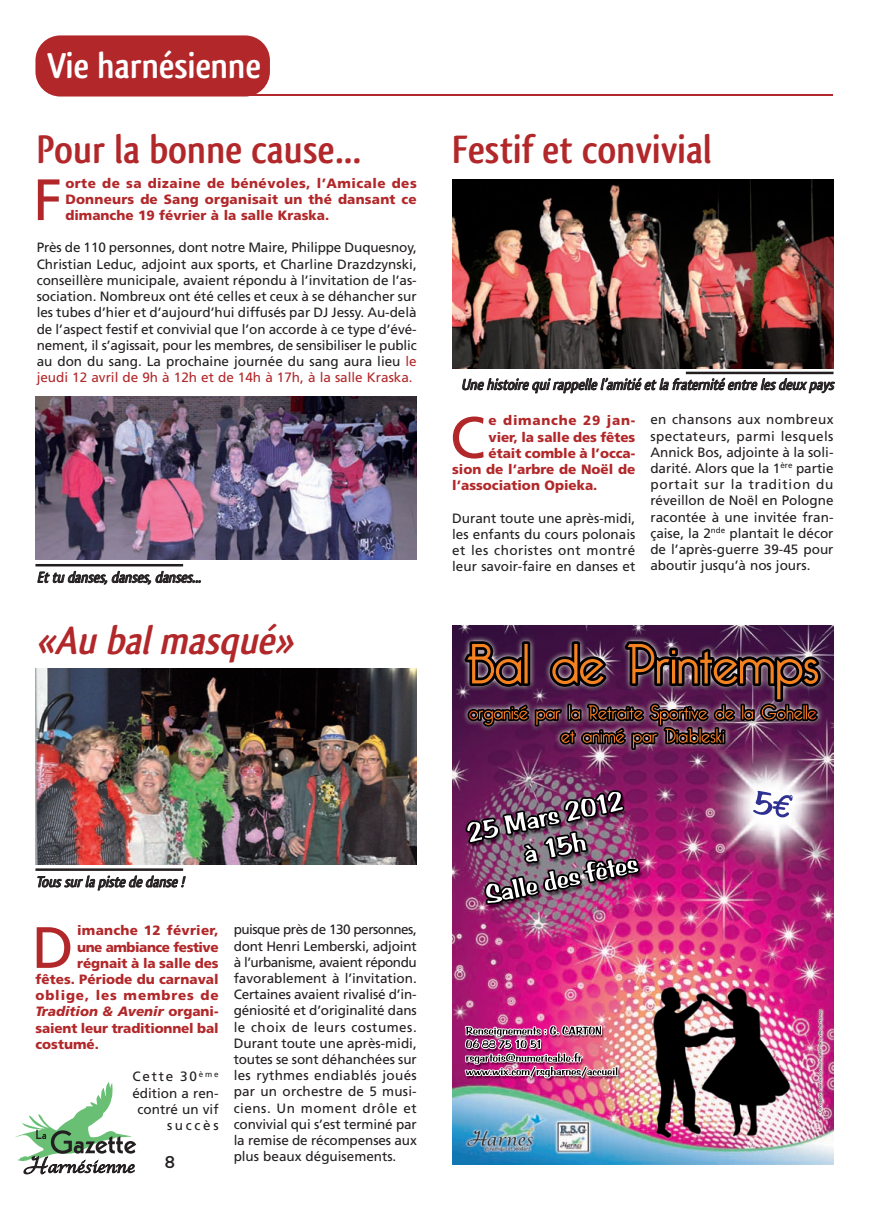
<style>
.page{position:relative;width:869px;height:1205px;background:#fff}
.page>*{position:absolute;margin:0;border:0;box-sizing:border-box;transform-origin:0 0}
.t1{font:58.25px "Frutiger";color:#b2282a}
.t2{font:700 41.25px "Qlassik";color:#b2282a}
.t3{font:italic 700 41.25px "Qlassik";color:#b2282a}
.t4{font:700 37.5px "Qlassik";color:#fff}
.t5{font:17.5px "Gill Sans";color:#231f20;scale:1.16 1}
.t6{font:italic 500 15.62px "Qlassik";color:#231f20}
.t7{font:13.5px/16.2px "Frutiger";color:#231f20;text-align:justify}
.t8{font:900 13.5px/16.2px "Frutiger";color:#b2282a;text-align:justify}
.t9{font:italic 900 13.5px "Frutiger";color:#b2282a}
.t10{font:900 13.5px "Frutiger";letter-spacing:.065em;color:#b2282a}
.t11{font:900 13.5px "Frutiger";letter-spacing:-.035em;color:#b2282a}
.t12{font:900 13.5px "Frutiger";letter-spacing:.02em;color:#b2282a}
.t13{font:900 13.5px "Frutiger";letter-spacing:.055em;color:#b2282a}
.s1{color:#b2282a}
.s2{font-style:normal}
</style>
<div class="page">
<div style="left:35px;top:35px;width:235px;height:62px;background:#b2282a;border-radius:25px"></div>
<hr style="left:204px;top:95px;width:627px;height:1px;background:#b2282a">
<img style="left:36px;top:669px;width:380px;height:196px">
<img style="left:452px;top:179px;width:381px;height:190px">
<hr style="left:685px;top:372px;width:148px;height:2px;background:#231f20">
<img style="left:35px;top:397px;width:381px;height:163px">
<hr style="left:35px;top:564px;width:148px;height:2px;background:#231f20">
<hr style="left:35px;top:868px;width:148px;height:3px;background:#231f20">
<svg style="left:15px;top:1082px;width:121px;height:92px"></svg>
<img style="left:452px;top:626px;width:380px;height:538px">
<img style="left:484px;top:876px;width:55px;height:29px">
<img style="left:467px;top:818px;width:58px;height:24px">
<img style="left:624px;top:641px;width:176px;height:61px">
<img style="left:467px;top:644px;width:303px;height:40px">
<img style="left:631px;top:727px;width:78px;height:23px">
<img style="left:469px;top:706px;width:84px;height:19px">
<img style="left:817px;top:1092px;width:5px;height:20px">
<img style="left:818px;top:1094px;width:3px;height:18px">
<img style="left:752px;top:791px;width:40px;height:26px">
<img style="left:535px;top:1066px;width:49px;height:12px">
<img style="left:465px;top:1027px;width:23px;height:7px">
<h3 class="t4" style="left:47px;top:44px;width:215px">Vie harnésienne</h3>
<h2 class="t2" style="left:37px;top:126px;width:326px">Pour la bonne cause…</h2>
<h1 class="t1" style="left:33px;top:176px;width:31px">F</h1>
<p class="t8" style="left:65px;top:176px;width:353px">orte de sa dizaine de bénévoles, l’Amicale des Donneurs de Sang organisait un thé dansant ce dimanche 19 février à la salle Kraska.</p>
<p class="t7" style="left:37px;top:241px;width:381px">Près de 110 personnes, dont notre Maire, Philippe Duquesnoy, Christian Leduc, adjoint aux sports, et Charline Drazdzynski, conseillère municipale, avaient répondu à l’invitation de l’as&shy;sociation. Nombreux ont été celles et ceux à se déhancher sur les tubes d’hier et d’aujourd’hui diffusés par DJ Jessy. Au-delà de l’aspect festif et convivial que l’on accorde à ce type d’évé&shy;nement, il s’agissait, pour les membres, de sensibiliser le public au don du sang. La prochaine journée du sang aura lieu <span class="s1">le jeudi 12 avril de 9h à 12h et de 14h à 17h, à la salle Kraska.</span></p>
<p class="t6" style="left:37px;top:568px;width:169px">Et tu danses, danses, danses...</p>
<h2 class="t3" style="left:36px;top:616px;width:268px">«Au balmasqué»</h2>
<h2 class="t2" style="left:452px;top:126px;width:261px">Festif et convivial</h2>
<p class="t6" style="left:461px;top:375px;width:378px">Une histoire qui rappelle l’amitié et la fraternité entre les deux pays</p>
<h1 class="t1" style="left:449px;top:414px;width:37px">C</h1>
<p class="t13" style="left:488px;top:415px;width:148px">e dimanche 29 jan-</p>
<p class="t8" style="left:488px;top:430px;width:148px">vier, la salle des fêtes</p>
<p class="t8" style="left:488px;top:446px;width:148px">était comble à l’occa-</p>
<p class="t8" style="left:452px;top:462px;width:184px">sion de l’arbre de Noël de</p>
<p class="t8" style="left:452px;top:478px;width:147px">l’association Opieka.</p>
<p class="t7" style="left:452px;top:511px;width:184px">Durant toute une après-midi, les enfants du cours polonais et les choristes ont montré leur savoir-faire en danses et</p>
<p class="t7" style="left:650px;top:412px;width:184px">en chansons aux nombreux spectateurs, parmi lesquels Annick Bos, adjointe à la soli&shy;darité. Alors que la 1<sup>ère</sup> partie portait sur la tradition du réveillon de Noël en Pologne racontée à une invitée fran&shy;çaise, la 2<sup>nde</sup> plantait le décor de l’après-guerre 39-45 pour aboutir jusqu’à nos jours.</p>
<p class="t6" style="left:36px;top:872px;width:153px">Tous sur la piste de danse !</p>
<h1 class="t1" style="left:32px;top:924px;width:44px">D</h1>
<p class="t12" style="left:77px;top:925px;width:143px">imanche 12 février,</p>
<p class="t11" style="left:77px;top:941px;width:143px">une ambiance festive</p>
<p class="t8" style="left:77px;top:956px;width:143px">régnait à la salle des</p>
<p class="t8" style="left:36px;top:972px;width:184px">fêtes. Période du carnaval</p>
<p class="t10" style="left:36px;top:990px;width:184px">oblige, les membres de</p>
<p class="t9" style="left:36px;top:1006px;width:184px">Tradition &amp; Avenir <span class="s2">organi-</span></p>
<p class="t8" style="left:36px;top:1021px;width:184px">saient leur traditionnel bal</p>
<p class="t8" style="left:36px;top:1037px;width:65px">costumé.</p>
<p class="t7" style="left:132px;top:1069px;width:88px;text-align:right">Cette 30<sup>ème </sup>édition a ren&shy;contré un vif succès</p>
<p class="t5" style="left:165px;top:1156px;width:10px">8</p>
<p class="t7" style="left:233px;top:922px;width:184px">puisque près de 130 personnes, dont Henri Lemberski, adjoint à l’urbanisme, avaient répondu favorablement à l’invitation.<br>Certaines avaient rivalisé d’in&shy;géniosité et d’originalité dans le choix de leurs costumes.<br>Durant toute une après-midi, toutes se sont déhanchées sur les rythmes endiablés joués par un orchestre de 5 musi&shy;ciens. Un moment drôle et convivial qui s’est terminé par la remise de récompenses aux plus beaux déguisements.</p>
</div>
